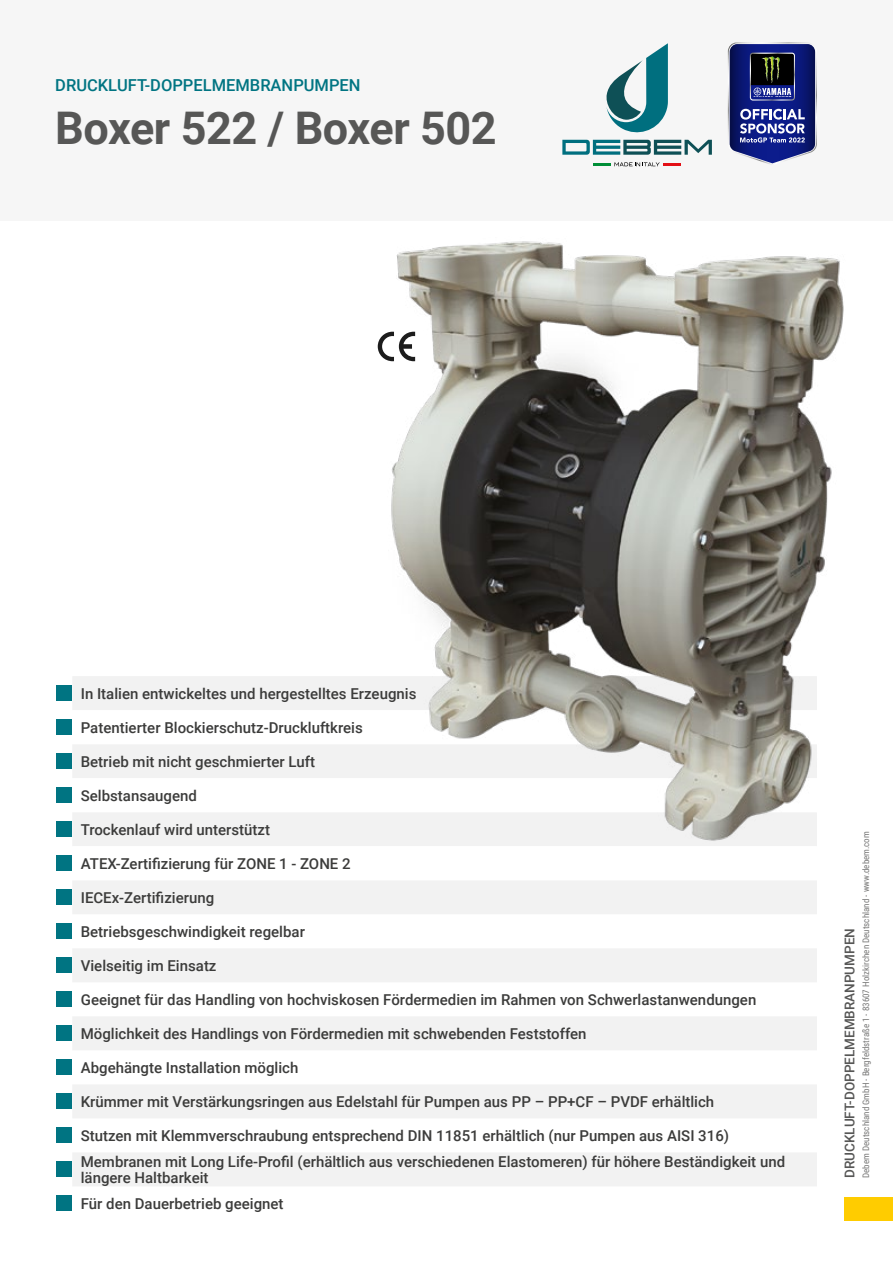
<style>
.page{position:relative;width:893px;height:1263px;background:#fff}
.page>*{position:absolute;margin:0;border:0;box-sizing:border-box;transform-origin:0 0}
.t1{font:700 45px "Roboto";letter-spacing:-.01em;color:#575756}
.t2{font:500 16.5px "Roboto";color:#007482}
.t3{font:500 15px/25.8px "Roboto";color:#3c3c3b}
.t4{font:500 13.5px "Roboto";color:#575756}
.t5{font:9px "Roboto Condensed";color:#3c3c3b}
</style>
<div class="page">
<div style="left:844px;top:1197px;width:49px;height:23px;background:#fc0"></div>
<div style="left:0;top:0;width:893px;height:221px;background:#f6f6f6"></div>
<svg style="left:728px;top:43px;width:89px;height:121px;background:#3d4684"></svg>
<svg style="left:593px;top:162px;width:88px;height:4px"></svg>
<svg style="left:562px;top:43px;width:150px;height:112px"></svg>
<svg style="left:73px;top:676px;width:744px;height:510px;fill:#f2f2f2"></svg>
<svg style="left:73px;top:710px;width:744px;height:170px"></svg>
<div style="left:57px;top:685px;width:15px;height:16px;background:#007482"></div>
<div style="left:57px;top:719px;width:15px;height:16px;background:#007482"></div>
<div style="left:57px;top:753px;width:15px;height:16px;background:#007482"></div>
<div style="left:57px;top:787px;width:15px;height:16px;background:#007482"></div>
<div style="left:57px;top:821px;width:15px;height:16px;background:#007482"></div>
<div style="left:57px;top:855px;width:15px;height:16px;background:#007482"></div>
<div style="left:57px;top:889px;width:15px;height:16px;background:#007482"></div>
<div style="left:57px;top:923px;width:15px;height:16px;background:#007482"></div>
<div style="left:57px;top:957px;width:15px;height:16px;background:#007482"></div>
<div style="left:57px;top:991px;width:15px;height:16px;background:#007482"></div>
<div style="left:57px;top:1025px;width:15px;height:16px;background:#007482"></div>
<div style="left:57px;top:1059px;width:15px;height:16px;background:#007482"></div>
<div style="left:57px;top:1093px;width:15px;height:16px;background:#007482"></div>
<div style="left:57px;top:1127px;width:15px;height:16px;background:#007482"></div>
<div style="left:57px;top:1161px;width:15px;height:16px;background:#007482"></div>
<div style="left:57px;top:1195px;width:15px;height:16px;background:#007482"></div>
<img style="left:282px;top:241px;width:562px;height:603px">
<p class="t2" style="left:55px;top:74px;width:307px">DRUCKLUFT-DOPPELMEMBRANPUMPEN</p>
<h1 class="t1" style="left:55px;top:96px;width:443px">Boxer 522 / Boxer 502</h1>
<p class="t3" style="left:81px;top:680px;width:337px">In Italien entwickeltes und hergestelltes Erzeugnis</p>
<p class="t3" style="left:81px;top:714px;width:284px">Patentierter Blockierschutz-Druckluftkreis</p>
<p class="t3" style="left:81px;top:748px;width:236px">Betrieb mit nicht geschmierter Luft</p>
<p class="t3" style="left:81px;top:782px;width:118px">Selbstansaugend</p>
<p class="t3" style="left:81px;top:816px;width:191px">Trockenlauf wird unterstützt</p>
<p class="t3" style="left:81px;top:850px;width:271px">ATEX-Zertifizierung für ZONE 1 - ZONE 2</p>
<p class="t3" style="left:81px;top:884px;width:135px">IECEx-Zertifizierung</p>
<p class="t3" style="left:81px;top:918px;width:226px">Betriebsgeschwindigkeit regelbar</p>
<p class="t3" style="left:81px;top:952px;width:137px">Vielseitig im Einsatz</p>
<p class="t3" style="left:81px;top:986px;width:677px">Geeignet für das Handling von hochviskosen Fördermedien im Rahmen von Schwerlastanwendungen</p>
<p class="t3" style="left:81px;top:1020px;width:507px">Möglichkeit des Handlings von Fördermedien mit schwebenden Feststoffen</p>
<p class="t3" style="left:81px;top:1054px;width:219px">Abgehängte Installation möglich</p>
<p class="t3" style="left:81px;top:1088px;width:635px">Krümmer mit Verstärkungsringen aus Edelstahl für Pumpen aus PP – PP+CF – PVDF erhältlich</p>
<p class="t3" style="left:81px;top:1122px;width:706px">Stutzen mit Klemmverschraubung entsprechend DIN 11851 erhältlich (nur Pumpen aus AISI 316)<br>Membranen mit Long Life-Profil (erhältlich aus verschiedenen Elastomeren) für höhere Beständigkeit und</p>
<p class="t3" style="left:81px;top:1164px;width:204px">längere Haltbarkeit<br>Für den Dauerbetrieb geeignet</p>
<p class="t5" style="left:860px;top:1178px;width:348px;rotate:-90deg">Debem Deutschland GmbH - Bergfeldstraße 1 - 83607 Holzkirchen Deutschland - www.debem.com</p>
<p class="t4" style="left:840px;top:1178px;width:251px;rotate:-90deg">DRUCKLUFT-DOPPELMEMBRANPUMPEN</p>
</div>
